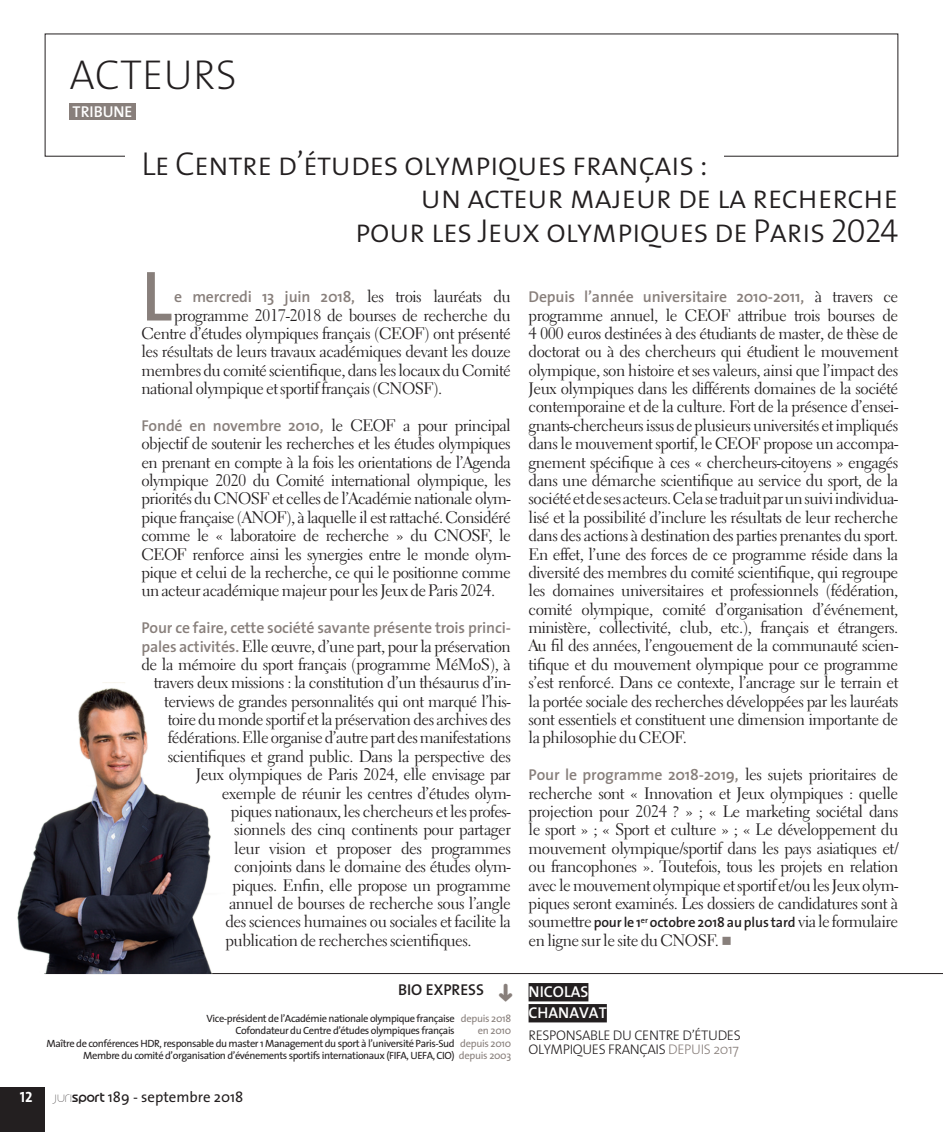
<style>
.page{position:relative;width:943px;height:1132px;background:#fff}
.page>*{position:absolute;margin:0;border:0;box-sizing:border-box;transform-origin:0 0}
.t1{font:600 71.58px "The Sans";color:#887f7b}
.t2{font:42px "The Sans Extra Light Caps";color:#231f20}
.t3{font:33.25px "The Sans Light Caps";letter-spacing:-.03em;color:#231f20}
.t4{font:16.62px/18.4px "Electra LT Std";letter-spacing:-.03em;color:#231f20;text-align:justify}
.t5{font:600 15.75px "The Sans";letter-spacing:-.01em;color:#887f7b}
.t6{font:600 15.75px "The Sans";color:#fff}
.t7{font:600 15.75px "The Sans";color:#231f20}
.t8{font:14.88px "The Sans";color:#231f20}
.t9{font:14.88px "The Sans Bold Caps";color:#fff}
.t10{font:300 14px/14px "The Sans";letter-spacing:-.025em;color:#231f20}
.t11{font:600 14px "The Sans";letter-spacing:-.01em;color:#231f20}
.t12{font:10.5px/12.4px "The Sans";letter-spacing:-.04em;color:#231f20}
.s1{font-family:"Electra LT Std";font-weight:400;font-size:16.62px;color:#231f20}
.s2{font-family:"The Sans";font-weight:600;font-size:15.75px;color:#887f7b}
.s3{font-family:"Electra LT Std";font-weight:400;font-size:16.62px}
.s4{color:#887f7b}
.s5{font-family:"Spruce";font-weight:300}
.s6{font-family:"Spruce";font-weight:500}
</style>
<div class="page">
<div style="left:0;top:1086px;width:45px;height:45px;background:#231f20"></div>
<div style="left:69px;top:103px;width:67px;height:17px;background:#887f7b"></div>
<hr style="left:45px;top:972px;width:898px;height:1px;background:#231f20">
<img style="left:17px;top:682px;width:223px;height:291px">
<div style="left:528px;top:982px;width:60px;height:19px;background:#231f20"></div>
<div style="left:528px;top:1003px;width:79px;height:19px;background:#231f20"></div>
<h2 class="t2" style="left:69px;top:40px;width:169px">ACTEURS</h2>
<p class="t6" style="left:73px;top:99px;width:61px">Tribune</p>
<h3 class="t3" style="left:141px;top:136px;width:568px">Le Centre d’études olympiques français :</h3>
<h3 class="t3" style="left:420px;top:170px;width:479px">un acteur majeur de la recherche</h3>
<h3 class="t3" style="left:355px;top:203px;width:545px">pour les Jeux olympiques de Paris 2024</h3>
<h1 class="t1" style="left:141px;top:236px;width:32px">L</h1>
<p class="t5" style="left:174px;top:283px;width:338px">e mercredi 13 juin 2018, <span class="s1">les trois lauréats du</span></p>
<p class="t4" style="left:141px;top:305px;width:371px;text-indent:33px">programme 2017-2018 de bourses de recherche du Centre d’études olympiques français (CEOF) ont présenté les résultats de leurs travaux académiques devant les douze membres du comité scientifique, dans les locaux du Comité national olympique et sportif français (CNOSF).</p>
<p class="t5" style="left:141px;top:412px;width:371px">Fondé en novembre 2010, <span class="s1">le CEOF a pour principal</span></p>
<p class="t4" style="left:141px;top:434px;width:371px">objectif de soutenir les recherches et les études olympiques en prenant en compte à la fois les orientations de l’Agenda olympique 2020 du Comité international olympique, les priorités du CNOSF et celles de l’Académie nationale olym&shy;pique française (ANOF), à laquelle il est rattaché. Considéré comme le « laboratoire de recherche » du CNOSF, le CEOF renforce ainsi les synergies entre le monde olym&shy;pique et celui de la recherche, ce qui le positionne comme un acteur académique majeur pour les Jeux de Paris 2024.</p>
<p class="t5" style="left:141px;top:614px;width:371px">Pour ce faire, cette société savante présente trois princi-</p>
<p class="t4" style="left:141px;top:636px;width:371px"><span class="s2">pales activités.</span> Elle œuvre, d’une part, pour la préservation</p>
<p class="t4" style="left:141px;top:655px;width:371px">de la mémoire du sport français (programme MéMoS), à</p>
<p class="t4" style="left:154px;top:673px;width:359px">travers deux missions : la constitution d’un thésaurus d’in-</p>
<p class="t4" style="left:164px;top:691px;width:348px">terviews de grandes personnalités qui ont marqué l’his-</p>
<p class="t4" style="left:168px;top:710px;width:345px">toire du monde sportif et la préservation des archives des</p>
<p class="t4" style="left:168px;top:728px;width:345px">fédérations. Elle organise d’autre part des manifestations</p>
<p class="t4" style="left:168px;top:746px;width:345px">scientifiques et grand public. Dans la perspective des</p>
<p class="t4" style="left:196px;top:765px;width:316px">Jeux olympiques de Paris 2024, elle envisage par</p>
<p class="t4" style="left:222px;top:783px;width:290px">exemple de réunir les centres d’études olym-</p>
<p class="t4" style="left:231px;top:801px;width:282px">piques nationaux, les chercheurs et les profes-</p>
<p class="t4" style="left:234px;top:820px;width:278px">sionnels des cinq continents pour partager</p>
<p class="t4" style="left:234px;top:838px;width:278px">leur vision et proposer des programmes</p>
<p class="t4" style="left:234px;top:857px;width:278px">conjoints dans le domaine des études olym-</p>
<p class="t4" style="left:232px;top:875px;width:280px">piques. Enfin, elle propose un programme</p>
<p class="t4" style="left:229px;top:893px;width:283px">annuel de bourses de recherche sous l’angle</p>
<p class="t4" style="left:225px;top:912px;width:287px">des sciences humaines ou sociales et facilite la</p>
<p class="t4" style="left:225px;top:930px;width:248px">publication de recherches scientifiques.</p>
<p class="t5" style="left:528px;top:283px;width:371px">Depuis l’année universitaire 2010-2011, <span class="s1">à travers ce</span></p>
<p class="t4" style="left:528px;top:305px;width:371px">programme annuel, le CEOF attribue trois bourses de 4 000 euros destinées à des étudiants de master, de thèse de doctorat ou à des chercheurs qui étudient le mouvement olympique, son histoire et ses valeurs, ainsi que l’impact des Jeux olympiques dans les différents domaines de la société contemporaine et de la culture. Fort de la présence d’ensei&shy;gnants-chercheurs issus de plusieurs universités et impliqués dans le mouvement sportif, le CEOF propose un accompa&shy;gnement spécifique à ces « chercheurs-citoyens » engagés dans une démarche scientifique au service du sport, de la société et de ses acteurs. Cela se traduit par un suivi individua&shy;lisé et la possibilité d’inclure les résultats de leur recherche dans des actions à destination des parties prenantes du sport.<br>En effet, l’une des forces de ce programme réside dans la diversité des membres du comité scientifique, qui regroupe les domaines universitaires et professionnels (fédération, comité olympique, comité d’organisation d’événement, ministère, collectivité, club, etc.), français et étrangers.<br>Au fil des années, l’engouement de la communauté scien&shy;tifique et du mouvement olympique pour ce programme s’est renforcé. Dans ce contexte, l’ancrage sur le terrain et la portée sociale des recherches développées par les lauréats sont essentiels et constituent une dimension importante de la philosophie du CEOF.</p>
<p class="t5" style="left:528px;top:761px;width:371px">Pour le programme 2018-2019, <span class="s1">les sujets prioritaires de</span></p>
<p class="t4" style="left:528px;top:783px;width:371px">recherche sont « Innovation et Jeux olympiques : quelle projection pour 2024 ? » ; « Le marketing sociétal dans le sport » ; « Sport et culture » ; « Le développement du mouvement olympique/sportif dans les pays asiatiques et/ ou francophones ». Toutefois, tous les projets en relation avec le mouvement olympique et sportif et/ou les Jeux olym&shy;piques seront examinés. Les dossiers de candidatures sont à</p>
<p class="t11" style="left:528px;top:910px;width:371px"><span class="s3">soumettre</span> pour le 1<sup>er</sup> octobre 2018 au plus tard <span class="s3">via le formulaire</span></p>
<p class="t4" style="left:528px;top:930px;width:205px">en ligne sur le site du CNOSF. <span class="s4">■</span></p>
<p class="t6" style="left:528px;top:978px;width:61px">Nicolas</p>
<p class="t12" style="left:235px;top:1011px;width:373px;text-indent:-29px">Vice-président de l’Académie nationale olympique française <span class="s4">depuis 2018</span> <sup>Chanavat<br></sup>Cofondateur du Centre d’études olympiques français</p>
<p class="t7" style="left:398px;top:975px;width:88px">Bio Express</p>
<p class="t12" style="left:46px;top:1023px;width:466px;text-align:right"><span class="s4">en 2010<br></span>Maître de conférences HDR, responsable du master 1 Management du sport à l’université Paris-Sud <span class="s4">depuis 2010<br></span>Membre du comité d’organisation d’événements sportifs internationaux (FIFA, UEFA, CIO) <span class="s4">depuis 2003</span></p>
<p class="t10" style="left:528px;top:1027px;width:214px">RESPONSABLE DU CENTRE D’ÉTUDES<br>OLYMPIQUES FRANÇAIS <span class="s4">DEPUIS 2017</span></p>
<p class="t9" style="left:20px;top:1084px;width:14px">12</p>
<p class="t8" style="left:55px;top:1084px;width:190px"><span class="s5">juri</span><span class="s6">sport</span> 189 - septembre 2018</p>
</div>
